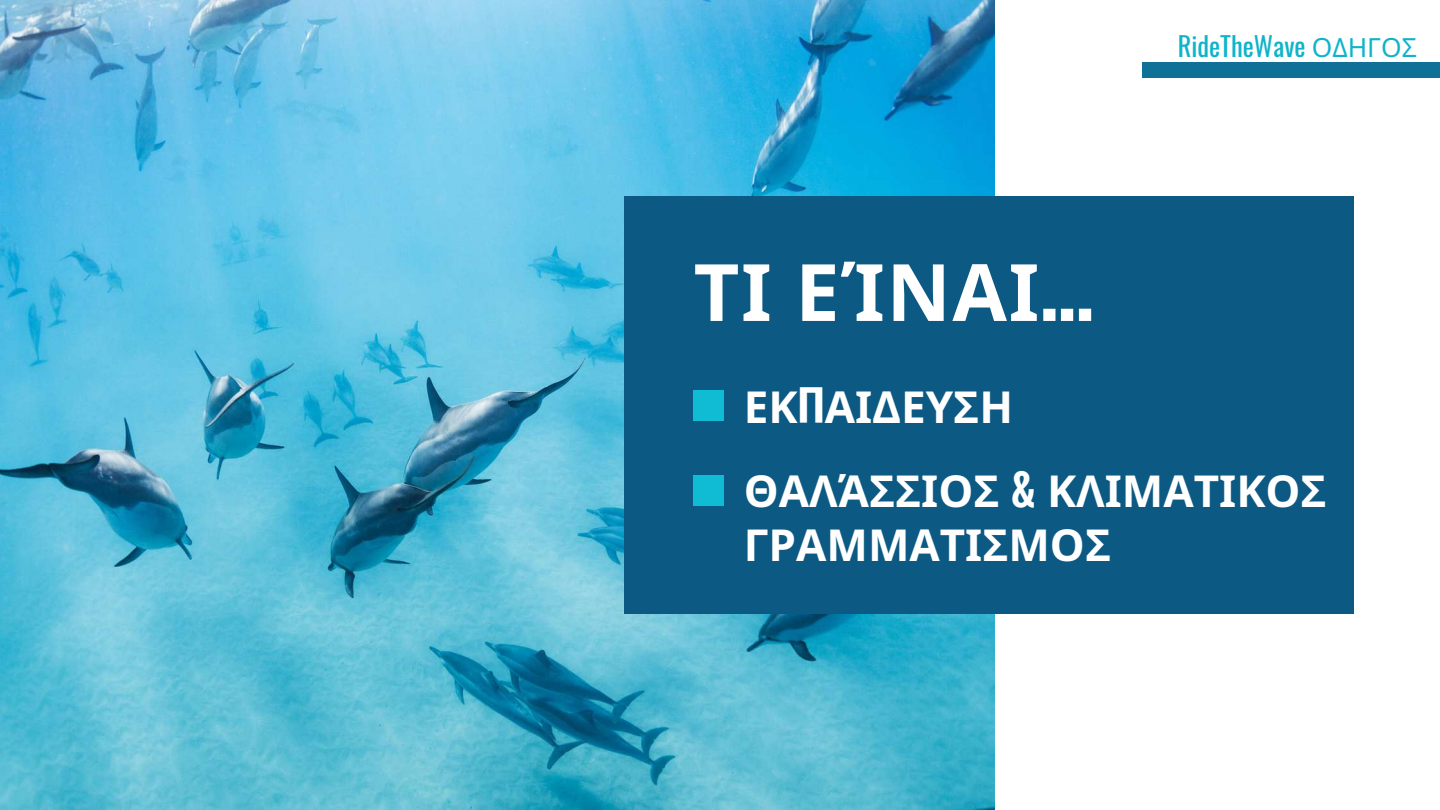
<style>
.page{position:relative;width:1440px;height:810px;background:#fff}
.page>*{position:absolute;margin:0;border:0;box-sizing:border-box;transform-origin:0 0}
.t1{font:700 79.1px "Noto Sans";letter-spacing:.02em;color:#fff}
.t2{font:700 44px/84px "Noto Sans";color:#fff}
.t3{font:26.4px "Oswald";color:#0fb4cb}
.s1{font-family:"Oswald"}
.s2{font-family:"Noto Sans"}
</style>
<div class="page">
<img style="left:0;top:0;width:994px;height:810px">
<div style="left:624px;top:196px;width:729px;height:418px;background:#0c5a83"></div>
<div style="left:694px;top:390px;width:30px;height:30px;background:#10bcd4"></div>
<div style="left:694px;top:475px;width:30px;height:30px;background:#10bcd4"></div>
<div style="left:1142px;top:62px;width:298px;height:16px;background:#107198"></div>
<h1 class="t1" style="left:694px;top:236px;width:401px">ΤΙ ΕΊΝΑΙ<span class="s1">…</span></h1>
<p class="t3" style="left:1178px;top:25px;width:241px">RideTheWave <span class="s2">ΟΔΗΓΟΣ</span></p>
<p class="t2" style="left:744px;top:364px;width:584px">ΕΚ<span class="s1">Π</span>ΑΙΔΕΥΣΗ<br>ΘΑΛΆΣΣΙΟΣ <span class="s1">&amp;</span> ΚΛΙΜΑΤΙΚΟΣ</p>
<p class="t2" style="left:744px;top:502px;width:369px">ΓΡΑΜΜΑΤΙΣΜΟΣ</p>
</div>
